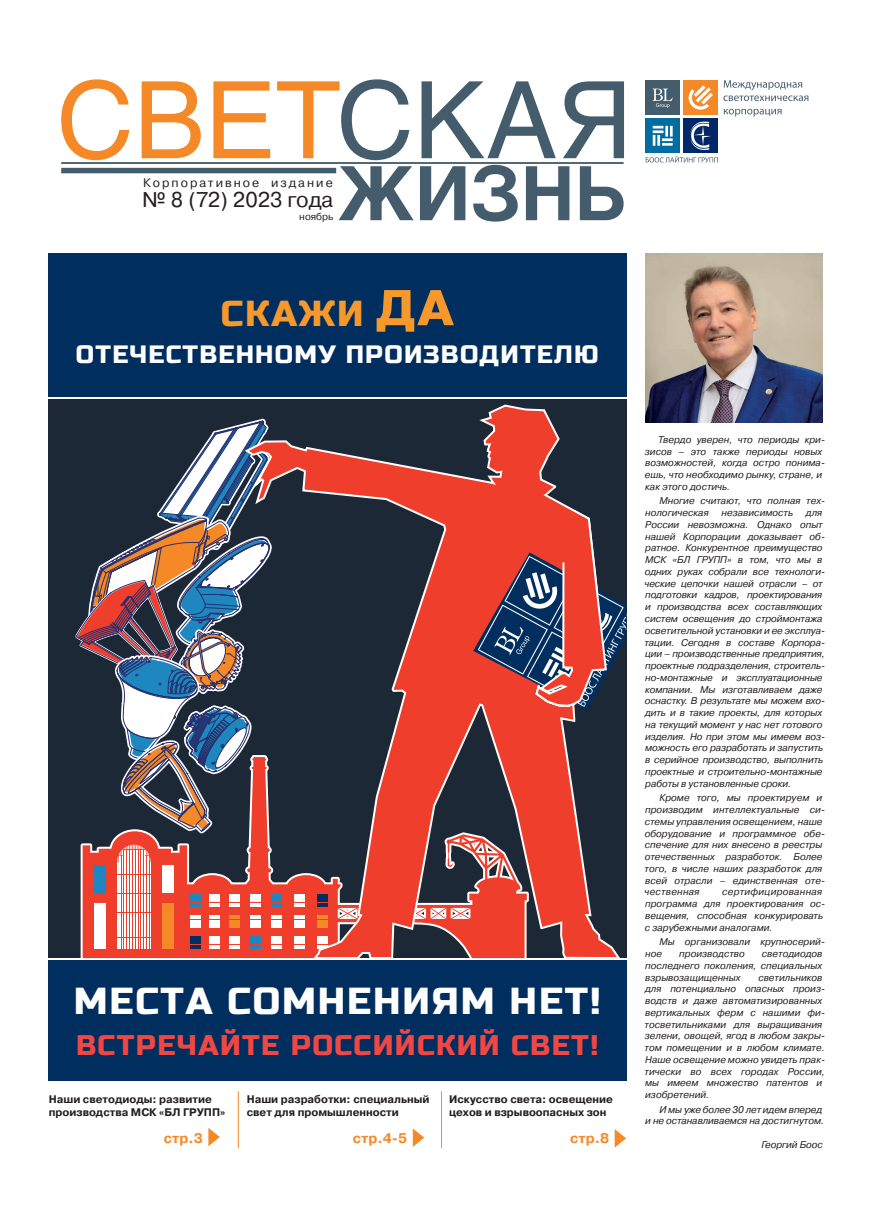
<style>
.page{position:relative;width:871px;height:1219px;background:#fff}
.page>*{position:absolute;margin:0;border:0;box-sizing:border-box;transform-origin:0 0}
.t1{font:37.6px "Russo One";letter-spacing:.05em;color:#fff}
.t2{font:36.1px "Russo One";letter-spacing:.05em;color:#f7982c}
.t3{font:28.4px "Russo One";letter-spacing:.05em;color:#ef4744}
.t4{font:25.1px "Russo One";letter-spacing:.05em;color:#fff}
.t5{font:21.3px "Pragmatica";color:#231f20}
.t6{font:700 14px "Pragmatica C";color:#f68927}
.t7{font:12.4px "Pragmatica";letter-spacing:.16em;color:#231f20}
.t8{font:700 11px/13.2px "Pragmatica C";color:#231f20}
.t9{font:10px "Pragmatica";color:#231f20}
.t10{font:italic 9.8px/11.8px "Pragmatica C";color:#231f20}
.s1{font-size:50.2px}
</style>
<div class="page">
<svg style="left:723px;top:80px;width:85px;height:21px"></svg>
<svg style="left:723px;top:109px;width:58px;height:8px"></svg>
<div style="left:683px;top:80px;width:34px;height:35px;background:#f58827"></div>
<svg style="left:688px;top:85px;width:24px;height:25px"></svg>
<div style="left:645px;top:80px;width:34px;height:35px;background:#445c6c"></div>
<svg style="left:652px;top:89px;width:20px;height:19px"></svg>
<div style="left:645px;top:118px;width:34px;height:35px;background:#006c9f"></div>
<div style="left:683px;top:118px;width:34px;height:35px;background:#002868"></div>
<svg style="left:645px;top:120px;width:72px;height:42px"></svg>
<svg style="left:61px;top:79px;width:562px;height:143px"></svg>
<div style="left:48px;top:400px;width:578px;height:558px;background:#1d2837"></div>
<svg style="left:75px;top:423px;width:169px;height:526px"></svg>
<div style="left:48px;top:253px;width:578px;height:144px;background:#002e5e"></div>
<svg style="left:244px;top:404px;width:376px;height:555px"></svg>
<svg style="left:473px;top:508px;width:153px;height:204px;background:#97484d"></svg>
<div style="left:48px;top:960px;width:578px;height:121px;background:#002e5e"></div>
<svg style="left:614px;top:1129px;width:12px;height:18px"></svg>
<svg style="left:208px;top:1128px;width:12px;height:18px"></svg>
<svg style="left:412px;top:1128px;width:12px;height:19px"></svg>
<hr style="left:238px;top:1091px;width:1px;height:57px;background:#f68927">
<hr style="left:441px;top:1091px;width:1px;height:57px;background:#f68927">
<img style="left:645px;top:253px;width:177px;height:169px">
<p class="t7" style="left:143px;top:178px;width:191px">Корпоративное издание</p>
<p class="t9" style="left:299px;top:213px;width:36px">ноябрь</p>
<h3 class="t5" style="left:142px;top:192px;width:193px">№ 8 (72) 2023 года</h3>
<h2 class="t2" style="left:221px;top:293px;width:234px">СКАЖИ <span class="s1">ДА</span></h2>
<h3 class="t4" style="left:76px;top:340px;width:524px">ОТЕЧЕСТВЕННОМУ ПРОИЗВОДИТЕЛЮ</h3>
<h1 class="t1" style="left:74px;top:979px;width:528px">МЕСТА СОМНЕНИЯМ НЕТ!</h1>
<h3 class="t3" style="left:76px;top:1029px;width:523px">ВСТРЕЧАЙТЕ РОССИЙСКИЙ СВЕТ!</h3>
<p class="t8" style="left:246px;top:1093px;width:184px">Наши разработки: специальный свет для промышленности</p>
<p class="t8" style="left:449px;top:1093px;width:165px">Искусство света: освещение цехов и взрывоопасных зон</p>
<h3 class="t6" style="left:570px;top:1133px;width:40px">стр.8</h3>
<p class="t8" style="left:49px;top:1093px;width:178px">Наши светодиоды: развитие производства МСК «БЛ ГРУПП»</p>
<h3 class="t6" style="left:164px;top:1132px;width:40px">стр.3</h3>
<h3 class="t6" style="left:353px;top:1133px;width:56px">стр.4-5</h3>
<p class="t10" style="left:644px;top:434px;width:182px;text-indent:13px">Твердо уверен, что периоды кри&shy;зисов – это также периоды новых возможностей, когда остро понима&shy;ешь, что необходимо рынку, стране, и как этого достичь.</p>
<p class="t10" style="left:645px;top:496px;width:181px;text-indent:14px">Многие считают, что полная тех&shy;нологическая</p>
<p class="t10" style="left:721px;top:508px;width:73px">независимость</p>
<p class="t10" style="left:644px;top:508px;width:182px;text-indent:161px">для России невозможна. Однако опыт нашей Корпорации доказывает об&shy;ратное. Конкурентное преимущество МСК «БЛ ГРУПП» в том, что мы в одних руках собрали все технологи&shy;ческие цепочки нашей отрасли – от подготовки кадров, проектирования и производства всех составляющих систем освещения до строймонтажа осветительной установки и ее эксплуа&shy;тации. Сегодня в составе Корпора&shy;ции – производственные предприятия, проектные подразделения, строитель&shy;но-монтажные и эксплуатационные компании. Мы изготавливаем даже оснастку. В результате мы можем вхо&shy;дить и в такие проекты, для которых на текущий момент у нас нет готового изделия. Но при этом мы имеем воз&shy;можность его разработать и запустить в серийное производство, выполнить проектные и строительно-монтажные работы в установленные сроки.</p>
<p class="t10" style="left:644px;top:793px;width:182px;text-indent:15px">Кроме того, мы проектируем и производим интеллектуальные си&shy;стемы управления освещением, наше оборудование и программное обе&shy;спечение для них внесено в реестры отечественных разработок. Более того, в числе наших разработок для всей отрасли – единственная оте&shy;чественная</p>
<p class="t10" style="left:644px;top:887px;width:182px;text-indent:77px">сертифицированная программа для проектирования ос&shy;вещения, способная конкурировать с зарубежными аналогами.</p>
<p class="t10" style="left:645px;top:937px;width:181px;text-indent:14px">Мы организовали крупносерий&shy;ное</p>
<p class="t10" style="left:645px;top:948px;width:179px;text-align:justify;text-indent:117px">светодиодов последнего поколения, специальных взрывозащищенных</p>
<p class="t10" style="left:679px;top:948px;width:67px">производство</p>
<p class="t10" style="left:644px;top:972px;width:182px;text-indent:114px">светильников для потенциально опасных произ&shy;водств и даже автоматизированных вертикальных ферм с нашими фи&shy;тосветильниками для выращивания зелени, овощей, ягод в любом закры&shy;том помещении и в любом климате.<br>Наше освещение можно увидеть прак&shy;тически во всех городах России, мы имеем множество патентов и изобретений.</p>
<p class="t10" style="left:645px;top:1104px;width:181px;text-align:right">И мы уже более 30 лет идем вперед<br>и не останавливаемся на достигнутом.</p>
<p class="t10" style="left:761px;top:1140px;width:63px">Георгий Боос</p>
</div>
